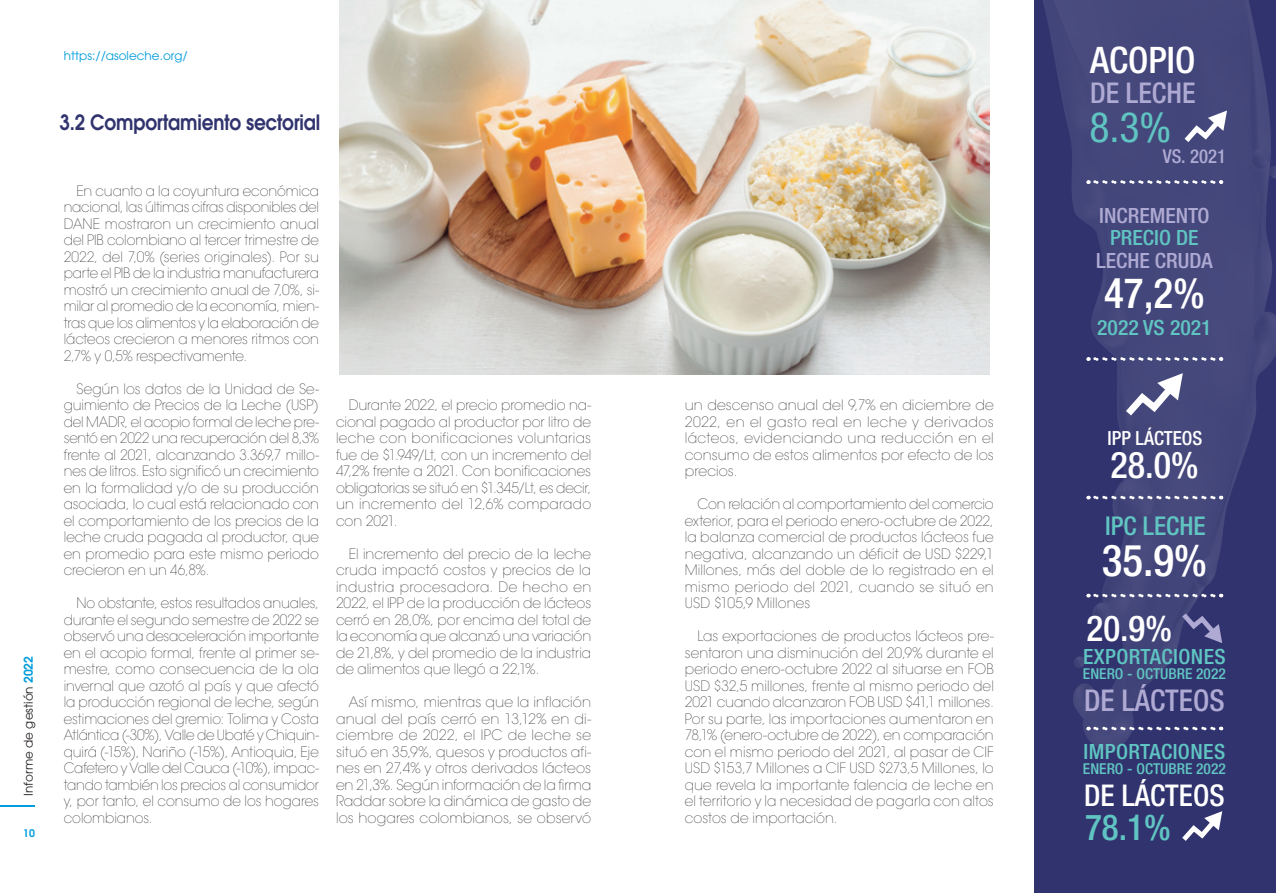
<style>
.page{position:relative;width:1276px;height:893px;background:#fff}
.page>*{position:absolute;margin:0;border:0;box-sizing:border-box;transform-origin:0 0}
.t1{font:500 condensed 44.1px "Helvetica Neue LT Std";color:#fff}
.t2{font:500 condensed 42px "Helvetica Neue LT Std";color:#fff}
.t3{font:condensed 41.85px "Helvetica Neue LT Std";color:#60c5c2}
.t4{font:500 condensed 36.9px "Helvetica Neue LT Std";color:#fff}
.t5{font:500 condensed 36.6px "Helvetica Neue LT Std";color:#fff}
.t6{font:500 condensed 35.85px "Helvetica Neue LT Std";color:#60c5c2}
.t7{font:500 condensed 35.7px "Helvetica Neue LT Std";color:#fff}
.t8{font:500 condensed 30px "Helvetica Neue LT Std";color:#afaad3}
.t9{font:500 condensed 30px "Helvetica Neue LT Std";color:#fff}
.t10{font:500 condensed 28.65px "Helvetica Neue LT Std";color:#afaad3}
.t11{font:500 condensed 25.95px "Helvetica Neue LT Std";color:#60c5c2}
.t12{font:600 21px "ITC Avant Garde Pro";letter-spacing:-.01em;color:#31336e;scale:.88 1}
.t13{font:500 condensed 21px "Helvetica Neue LT Std";letter-spacing:.02em;color:#60c5c2}
.t14{font:500 condensed 21px "Helvetica Neue LT Std";color:#afaad3}
.t15{font:500 condensed 21px "Helvetica Neue LT Std";color:#60c5c2}
.t16{font:500 condensed 19.5px "Helvetica Neue LT Std";color:#fff}
.t17{font:500 condensed 19.05px "Helvetica Neue LT Std";color:#afaad3}
.t18{font:500 condensed 15px "Helvetica Neue LT Std";color:#60c5c2}
.t19{font:200 14.25px/16.5px "ITC Avant Garde Pro";color:#312f30;text-align:justify}
.t20{font:200 14.25px/16.5px "ITC Avant Garde Pro";color:#312f30;text-align:justify;scale:.96 1}
.t21{font:12px "ITC Avant Garde Pro";color:#009cdc}
.t22{font:12px "ITC Avant Garde Pro";color:#231f20}
.t23{font:600 10.5px "ITC Avant Garde Pro";color:#009cdc}
.s1{font-weight:600;color:#009cdc}
</style>
<div class="page">
<div style="left:1035px;top:0;width:241px;height:893px;background:#31336e"></div>
<svg style="left:1152px;top:0;width:120px;height:680px"></svg>
<svg style="left:1034px;top:0;width:118px;height:750px"></svg>
<svg style="left:1251px;top:312px;width:25px;height:63px"></svg>
<svg style="left:1074px;top:656px;width:10px;height:12px"></svg>
<svg style="left:1194px;top:557px;width:23px;height:31px"></svg>
<svg style="left:1250px;top:148px;width:26px;height:30px"></svg>
<hr style="left:0;top:805px;width:35px;height:1px;background:#009cdc">
<svg style="left:1179px;top:108px;width:49px;height:40px;background:#696b95"></svg>
<svg style="left:1182px;top:811px;width:41px;height:30px"></svg>
<svg style="left:1119px;top:370px;width:66px;height:53px;background:#6a6c95"></svg>
<svg style="left:1086px;top:180px;width:136px;height:4px"></svg>
<svg style="left:1086px;top:475px;width:136px;height:55px"></svg>
<svg style="left:1086px;top:357px;width:136px;height:4px"></svg>
<svg style="left:1086px;top:594px;width:138px;height:51px"></svg>
<svg style="left:1073px;top:683px;width:149px;height:47px"></svg>
<img style="left:339px;top:0;width:650px;height:374px">
<p class="t22" style="left:21px;top:796px;width:141px;rotate:-90deg">Informe de gestión <span class="s1">2022</span></p>
<p class="t23" style="left:23px;top:827px;width:13px">10</p>
<p class="t21" style="left:64px;top:49px;width:125px">https://asoleche.org/</p>
<h3 class="t12" style="left:60px;top:108px;width:298px">3.2 Comportamiento sectorial</h3>
<p class="t20" style="left:64px;top:182px;width:267px;text-indent:13px">En cuanto a la coyuntura económica nacional, las últimas cifras disponibles del DANE mostraron un crecimiento anual del PIB colombiano al tercer trimestre de 2022, del 7,0% (series originales). Por su parte el PIB de la industria manufacturera mostró un crecimiento anual de 7,0%, si&shy;milar al promedio de la economía, mien&shy;tras que los alimentos y la elaboración de lácteos crecieron a menores ritmos con 2,7% y 0,5% respectivamente.</p>
<p class="t20" style="left:64px;top:380px;width:267px;text-indent:13px">Según los datos de la Unidad de Se&shy;guimiento de Precios de la Leche (USP) del MADR, el acopio formal de leche pre&shy;sentó en 2022 una recuperación del 8,3% frente al 2021, alcanzando 3.369,7 millo&shy;nes de litros. Esto significó un crecimiento en la formalidad y/o de su producción asociada, lo cual está relacionado con el comportamiento de los precios de la leche cruda pagada al productor, que en promedio para este mismo periodo crecieron en un 46,8%.</p>
<p class="t20" style="left:64px;top:595px;width:267px;text-indent:13px">No obstante, estos resultados anuales, durante el segundo semestre de 2022 se observó una desaceleración importante en el acopio formal, frente al primer se&shy;mestre, como consecuencia de la ola invernal que azotó al país y que afectó la producción regional de leche, según estimaciones del gremio: Tolima y Costa Atlántica (-30%), Valle de Ubaté y Chiquin&shy;quirá (-15%), Nariño (-15%), Antioquia, Eje Cafetero y Valle del Cauca (-10%), impac&shy;tando también los precios al consumidor y, por tanto, el consumo de los hogares colombianos.</p>
<p class="t19" style="left:336px;top:397px;width:257px;text-indent:13px">Durante 2022, el precio promedio na&shy;cional pagado al productor por litro de leche con bonificaciones voluntarias fue de $1.949/Lt, con un incremento del 47,2% frente a 2021. Con bonificaciones obligatorias se situó en $1.345/Lt, es decir, un incremento del 12,6% comparado con 2021.</p>
<p class="t19" style="left:336px;top:545px;width:257px;text-indent:13px">El incremento del precio de la leche cruda impactó costos y precios de la industria procesadora. De hecho en 2022, el IPP de la producción de lácteos cerró en 28,0%, por encima del total de la economía que alcanzó una variación de 21,8%, y del promedio de la industria de alimentos que llegó a 22,1%.</p>
<p class="t19" style="left:336px;top:694px;width:257px;text-indent:13px">Así mismo, mientras que la inflación anual del país cerró en 13,12% en di&shy;ciembre de 2022, el IPC de leche se situó en 35,9%, quesos y productos afi&shy;nes en 27,4% y otros derivados lácteos en 21,3%. Según información de la firma Raddar sobre la dinámica de gasto de los hogares colombianos, se observó</p>
<p class="t19" style="left:685px;top:397px;width:311px">un descenso anual del 9,7% en diciembre de 2022, en el gasto real en leche y derivados lácteos, evidenciando una reducción en el consumo de estos alimentos por efecto de los precios.</p>
<p class="t19" style="left:685px;top:496px;width:310px;text-indent:13px">Con relación al comportamiento del comercio exterior, para el periodo enero-octubre de 2022, la balanza comercial de productos lácteos fue negativa, alcanzando un déficit de USD $229,1<br>Millones, más del doble de lo registrado en el mismo periodo del 2021, cuando se situó en USD $105,9 Millones</p>
<p class="t19" style="left:685px;top:628px;width:311px;text-indent:13px">Las exportaciones de productos lácteos pre&shy;sentaron una disminución del 20,9% durante el periodo enero-octubre 2022 al situarse en FOB USD $32,5 millones, frente al mismo periodo del 2021 cuando alcanzaron FOB USD $41,1 millones.<br>Por su parte, las importaciones aumentaron en 78,1% (enero-octubre de 2022), en comparación con el mismo periodo del 2021, al pasar de CIF USD $153,7 Millones a CIF USD $273,5 Millones, lo que revela la importante falencia de leche en el territorio y la necesidad de pagarla con altos costos de importación.</p>
<h3 class="t5" style="left:1090px;top:38px;width:107px">ACOPIO</h3>
<h3 class="t10" style="left:1090px;top:76px;width:107px">DE LECHE</h3>
<h3 class="t3" style="left:1089px;top:103px;width:84px">8.3%</h3>
<h3 class="t17" style="left:1163px;top:144px;width:65px">VS. 2021</h3>
<h3 class="t14" style="left:1099px;top:203px;width:112px">INCREMENTO</h3>
<h3 class="t15" style="left:1110px;top:225px;width:90px">PRECIO DE</h3>
<h3 class="t14" style="left:1096px;top:248px;width:118px">LECHE CRUDA</h3>
<h2 class="t2" style="left:1104px;top:268px;width:102px">47,2%</h2>
<h3 class="t15" style="left:1097px;top:315px;width:116px">2022 VS 2021</h3>
<h3 class="t16" style="left:1107px;top:427px;width:96px">IPP LÁCTEOS</h3>
<h3 class="t4" style="left:1110px;top:443px;width:90px">28.0%</h3>
<h3 class="t11" style="left:1105px;top:510px;width:102px">IPC LECHE</h3>
<h1 class="t1" style="left:1101px;top:534px;width:107px">35.9%</h1>
<h3 class="t7" style="left:1086px;top:607px;width:87px">20.9%</h3>
<h3 class="t13" style="left:1083px;top:644px;width:144px">EXPORTACIONES</h3>
<p class="t18" style="left:1083px;top:665px;width:144px">ENERO - OCTUBRE 2022</p>
<h3 class="t8" style="left:1084px;top:682px;width:142px">DE LÁCTEOS</h3>
<h3 class="t13" style="left:1083px;top:739px;width:143px">IMPORTACIONES</h3>
<p class="t18" style="left:1083px;top:760px;width:144px">ENERO - OCTUBRE 2022</p>
<h3 class="t9" style="left:1084px;top:777px;width:142px">DE LÁCTEOS</h3>
<h3 class="t6" style="left:1085px;top:806px;width:87px">78.1%</h3>
</div>
